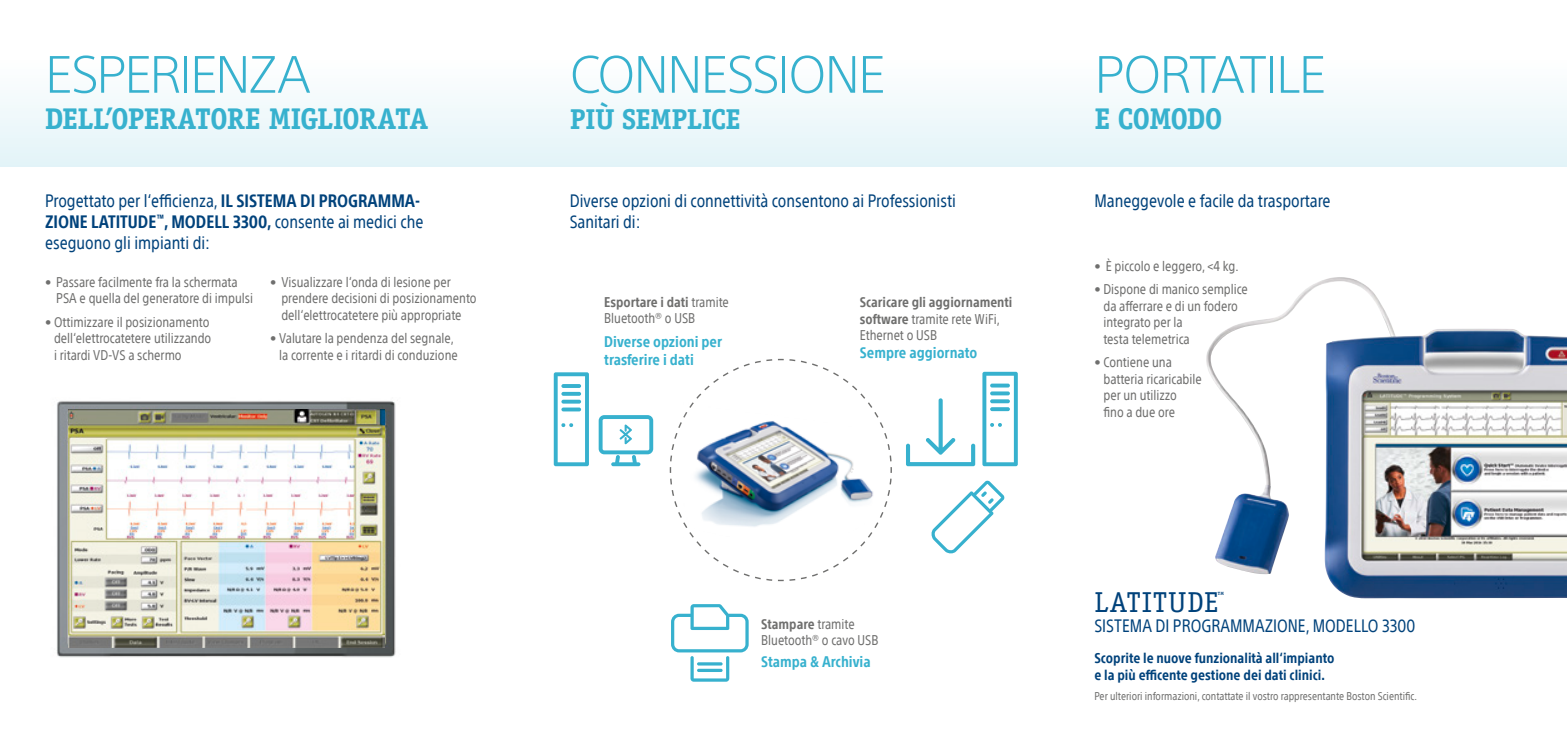
<style>
.page{position:relative;width:1567px;height:745px;background:#fff}
.page>*{position:absolute;margin:0;border:0;box-sizing:border-box;transform-origin:0 0}
.t1{font:300 51.25px "SST";letter-spacing:-.035em;color:#37b1ce}
.t2{font:700 30px "Officina Serif";letter-spacing:-.04em;color:#37b1ce}
.t3{font:28.88px "Officina Serif";letter-spacing:.05em;color:#00427b}
.t4{font:700 28.75px "Officina Serif";letter-spacing:-.02em;color:#37b1ce}
.t5{font:condensed 17.5px/21px "SST";color:#00427b}
.t6{font:700 condensed 15px/18px "SST";color:#37b1ce}
.t7{font:700 condensed 14px/16.8px "SST";color:#00427b}
.t8{font:condensed 13.75px/16.5px "SST";color:#6f6f6e}
.t9{font:700 condensed 13.75px/16.5px "SST";color:#6f6f6e}
.t10{font:condensed 11px "SST";color:#6f6f6e}
.t11{font:700 4.62px "Officina Serif";color:#00427b}
.s1{font-weight:700}
.s2{font-weight:400}
</style>
<div class="page">
<div style="left:0;top:7px;width:1566px;height:159px;background:linear-gradient(to bottom,#fff,#e5f5f8)"></div>
<img style="left:1206px;top:277px;width:360px;height:321px">
<img style="left:56px;top:401px;width:340px;height:257px">
<img style="left:68px;top:409px;width:316px;height:238px">
<img style="left:1361px;top:390px;width:205px;height:170px">
<svg style="left:553px;top:372px;width:36px;height:94px"></svg>
<svg style="left:561px;top:399px;width:20px;height:4px"></svg>
<svg style="left:561px;top:391px;width:20px;height:4px"></svg>
<hr style="left:561px;top:384px;width:20px;height:4px;background:#37b1ce;border-radius:2px">
<svg style="left:598px;top:415px;width:55px;height:51px"></svg>
<svg style="left:906px;top:398px;width:69px;height:68px"></svg>
<svg style="left:982px;top:371px;width:35px;height:95px"></svg>
<svg style="left:990px;top:399px;width:19px;height:4px"></svg>
<svg style="left:990px;top:391px;width:19px;height:4px"></svg>
<svg style="left:990px;top:383px;width:19px;height:4px"></svg>
<svg style="left:931px;top:480px;width:73px;height:74px"></svg>
<svg style="left:669px;top:358px;width:223px;height:223px"></svg>
<img style="left:682px;top:402px;width:203px;height:136px">
<svg style="left:671px;top:604px;width:77px;height:77px"></svg>
<h1 class="t1" style="left:45px;top:44px;width:267px">ESPERIENZA</h1>
<h2 class="t2" style="left:45px;top:100px;width:385px">DELL’OPERATORE MIGLIORATA</h2>
<h1 class="t1" style="left:569px;top:44px;width:317px">CONNESSIONE</h1>
<h3 class="t4" style="left:569px;top:101px;width:173px">PIÙ SEMPLICE</h3>
<h1 class="t1" style="left:1094px;top:44px;width:233px">PORTATILE</h1>
<h2 class="t2" style="left:1094px;top:100px;width:129px">E COMODO</h2>
<p class="t5" style="left:45px;top:190px;width:380px">Progettato per l‘efficienza, <span class="s1">IL SISTEMA DI PROGRAMMA-<br>ZIONE LATITUDE</span><sup>™</sup><span class="s1">, MODELL 3300,</span> consente ai medici che eseguono gli impianti di:</p>
<p class="t5" style="left:569px;top:190px;width:388px">Diverse opzioni di connettività consentono ai Professionisti<br>Sanitari di:</p>
<p class="t5" style="left:1094px;top:190px;width:238px">Maneggevole e facile da trasportare</p>
<p class="t8" style="left:56px;top:273px;width:198px;text-indent:-11px">• Passare facilmente fra la schermata<br>PSA e quella del generatore di impulsi</p>
<p class="t8" style="left:54px;top:313px;width:159px;text-indent:-9px">• Ottimizzare il posizionamento dell‘elettrocatetere utilizzando i ritardi VD-VS a schermo</p>
<p class="t8" style="left:281px;top:273px;width:197px;text-indent:-11px">• Visualizzare l‘onda di lesione per prendere decisioni di posizionamento dell‘elettrocatetere più appropriate</p>
<p class="t8" style="left:270px;top:330px;width:189px;text-align:right">• Valutare la pendenza del segnale, la corrente e i ritardi di conduzione</p>
<p class="t8" style="left:604px;top:293px;width:126px"><span class="s1">Esportare i dati</span> tramite<br>Bluetooth® o USB</p>
<p class="t6" style="left:604px;top:332px;width:119px">Diverse opzioni per trasferire i dati</p>
<p class="t9" style="left:859px;top:294px;width:154px">Scaricare gli aggiornamenti software <span class="s2">tramite rete WiFi,<br>Ethernet o USB</span></p>
<p class="t6" style="left:859px;top:343px;width:119px">Sempre aggiornato</p>
<p class="t8" style="left:761px;top:615px;width:119px"><span class="s1">Stampare</span> tramite<br>Bluetooth® o cavo USB</p>
<p class="t6" style="left:761px;top:652px;width:111px">Stampa &amp; Archivia</p>
<p class="t8" style="left:1094px;top:257px;width:146px">• È piccolo e leggero, &lt;4 kg.</p>
<p class="t8" style="left:1103px;top:281px;width:146px;text-indent:-9px">• Dispone di manico semplice da afferrare e di un fodero integrato per la<br>testa telemetrica</p>
<p class="t8" style="left:1103px;top:354px;width:100px;text-indent:-9px">• Contiene una batteria ricaricabile per un utilizzo<br>fino a due ore</p>
<h3 class="t3" style="left:1094px;top:585px;width:125px">LATITUDE</h3>
<p class="t11" style="left:1217px;top:590px;width:8px">TM</p>
<p class="t5" style="left:1094px;top:614px;width:322px">SISTEMA DI PROGRAMMAZIONE, MODELLO 3300</p>
<p class="t7" style="left:1094px;top:649px;width:241px">Scoprite le nuove funzionalità all‘impianto e la più efficente gestione dei dati clinici.</p>
<p class="t10" style="left:1094px;top:689px;width:324px">Per ulteriori informazioni, contattate il vostro rappresentante Boston Scientific.</p>
</div>
